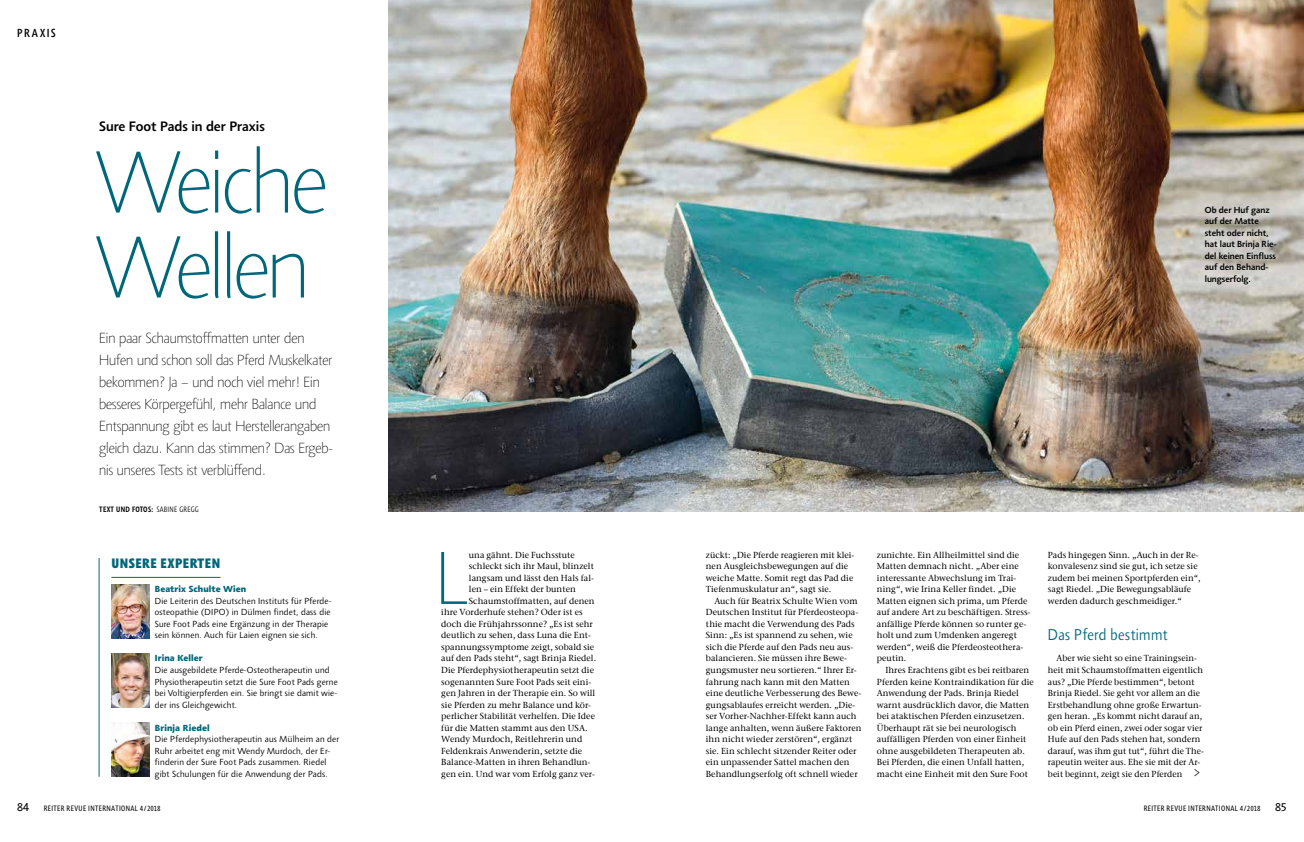
<style>
.page{position:relative;width:1304px;height:842px;background:#fff}
.page>*{position:absolute;margin:0;border:0;box-sizing:border-box;transform-origin:0 0}
.t1{font:100 90px/85px "Agilita LT Pro";letter-spacing:-.03em;color:#00677a}
.t2{font:100 76.3px "Agilita LT Pro";color:#00677a}
.t3{font:100 18px "Agilita LT Pro";color:#000;scale:1.3 1}
.t4{font:300 16px "Agilita LT Pro";letter-spacing:.005em;color:#00677a;scale:.9 1}
.t5{font:100 15px/22px "Agilita LT Pro";color:#000}
.t6{font:500 14px "Agilita LT Pro";color:#000}
.t7{font:900 condensed 14px "Agilita LT Pro";letter-spacing:.035em;color:#00677a}
.t8{font:500 condensed 12px "Agilita LT Pro";letter-spacing:.135em;color:#000}
.t9{font:300 9px/11.5px "Agilita LT Pro";letter-spacing:.01em;color:#000}
.t10{font:500 9px/11.5px "Agilita LT Pro";color:#000}
.t11{font:800 9px "Agilita LT Pro";letter-spacing:.01em;color:#00677a}
.t12{font:500 8.7px/11.5px "ITC Stone Serif Com";letter-spacing:.01em;color:#000}
.t13{font:condensed 8px "Agilita LT Pro";letter-spacing:.05em;color:#000}
.t14{font:700 condensed 8px "Agilita LT Pro";letter-spacing:.035em;color:#000}
.s1{font-weight:300}
.s2{font-stretch:normal;font-size:12px}
</style>
<div class="page">
<img style="left:388px;top:0;width:916px;height:512px">
<hr style="left:111px;top:577px;width:110px;height:1px;background:#00677a">
<img style="left:111px;top:585px;width:38px;height:54px">
<img style="left:111px;top:654px;width:38px;height:54px">
<img style="left:111px;top:723px;width:38px;height:54px">
<hr style="left:99px;top:558px;width:1px;height:219px;background:#00677a">
<h3 class="t8" style="left:17px;top:25px;width:40px">PRAXIS</h3>
<h3 class="t6" style="left:99px;top:116px;width:167px">Sure Foot Pads in der Praxis</h3>
<h1 class="t1" style="left:96px;top:139px;width:233px">Weiche<br>Wellen</h1>
<p class="t5" style="left:99px;top:327px;width:235px">Ein paar Schaumstoffmatten unter den Hufen und schon soll das Pferd Muskelkater bekommen? Ja – und noch viel mehr! Ein besseres Körpergefühl, mehr Balance und Entspannung gibt es laut Herstellerangaben gleich dazu. Kann das stimmen? Das Ergeb&shy;nis unseres Tests ist verblüffend.</p>
<p class="t14" style="left:99px;top:503px;width:101px">TEXT UND FOTOS: <span class="s1">SABINE GREGG</span></p>
<h3 class="t7" style="left:111px;top:553px;width:110px">UNSERE EXPERTEN</h3>
<p class="t11" style="left:155px;top:582px;width:93px">Beatrix Schulte Wien</p>
<p class="t9" style="left:155px;top:595px;width:178px">Die Leiterin des Deutschen Instituts für Pferde&shy;osteopathie (DIPO) in Dülmen findet, dass die Sure Foot Pads eine Ergänzung in der Therapie sein können. Auch für Laien eignen sie sich.</p>
<p class="t11" style="left:155px;top:651px;width:49px">Irina Keller</p>
<p class="t9" style="left:155px;top:664px;width:185px">Die ausgebildete Pferde-Osteotherapeutin und Physiotherapeutin setzt die Sure Foot Pads gerne bei Voltigierpferden ein. Sie bringt sie damit wie&shy;der ins Gleichgewicht.</p>
<p class="t11" style="left:155px;top:721px;width:56px">Brinja Riedel</p>
<p class="t9" style="left:155px;top:733px;width:186px">Die Pferdephysiotherapeutin aus Mülheim an der Ruhr arbeitet eng mit Wendy Murdoch, der Er&shy;finderin der Sure Foot Pads zusammen. Riedel gibt Schulungen für die Anwendung der Pads.</p>
<h2 class="t2" style="left:436px;top:526px;width:34px">L</h2>
<p class="t12" style="left:469px;top:549px;width:107px">una gähnt. Die Fuchsstute</p>
<p class="t12" style="left:469px;top:561px;width:126px">schleckt sich ihr Maul, blinzelt</p>
<p class="t12" style="left:469px;top:572px;width:127px">langsam und lässt den Hals fal-</p>
<p class="t12" style="left:469px;top:584px;width:108px">len – ein Effekt der bunten</p>
<p class="t12" style="left:469px;top:595px;width:127px">Schaumstoffmatten, auf denen</p>
<p class="t12" style="left:441px;top:607px;width:143px">ihre Vorderhufe stehen? Oder ist es</p>
<p class="t12" style="left:441px;top:618px;width:153px">doch die Frühjahrssonne? „Es ist sehr</p>
<p class="t12" style="left:441px;top:630px;width:151px">deutlich zu sehen, dass Luna die Ent-</p>
<p class="t12" style="left:441px;top:641px;width:155px">spannungssymptome zeigt, sobald sie</p>
<p class="t12" style="left:441px;top:653px;width:156px">auf den Pads steht“, sagt Brinja Riedel.</p>
<p class="t12" style="left:441px;top:664px;width:154px">Die Pferdephysiotherapeutin setzt die</p>
<p class="t12" style="left:441px;top:676px;width:152px">sogenannten Sure Foot Pads seit eini-</p>
<p class="t12" style="left:441px;top:687px;width:156px">gen Jahren in der Therapie ein. So will</p>
<p class="t12" style="left:441px;top:699px;width:151px">sie Pferden zu mehr Balance und kör-</p>
<p class="t12" style="left:441px;top:710px;width:155px">perlicher Stabilität verhelfen. Die Idee</p>
<p class="t12" style="left:441px;top:722px;width:148px">für die Matten stammt aus den USA.</p>
<p class="t12" style="left:441px;top:733px;width:143px">Wendy Murdoch, Reitlehrerin und</p>
<p class="t12" style="left:441px;top:745px;width:142px">Feldenkrais Anwenderin, setzte die</p>
<p class="t12" style="left:441px;top:756px;width:151px">Balance-Matten in ihren Behandlun-</p>
<p class="t12" style="left:441px;top:768px;width:155px">gen ein. Und war vom Erfolg ganz ver-</p>
<p class="t10" style="left:1205px;top:204px;width:73px">Ob der Huf ganz auf der Matte steht oder nicht, hat laut Brinja Rie&shy;del keinen Einfluss auf den Behand&shy;lungserfolg.</p>
<p class="t12" style="left:706px;top:549px;width:150px">zückt: „Die Pferde reagieren mit klei&shy;nen Ausgleichsbewegungen auf die weiche Matte. Somit regt das Pad die Tiefenmuskulatur an“, sagt sie.</p>
<p class="t12" style="left:706px;top:595px;width:157px;text-indent:8px">Auch für Beatrix Schulte Wien vom Deutschen Institut für Pferdeosteopa&shy;thie macht die Verwendung des Pads Sinn: „Es ist spannend zu sehen, wie sich die Pferde auf den Pads neu aus&shy;balancieren. Sie müssen ihre Bewe&shy;gungsmuster neu sortieren.“ Ihrer Er&shy;fahrung nach kann mit den Matten eine deutliche Verbesserung des Bewe&shy;gungsablaufes erreicht werden. „Die&shy;ser Vorher-Nachher-Effekt kann auch lange anhalten, wenn äußere Faktoren ihn nicht wieder zerstören“, ergänzt sie. Ein schlecht sitzender Reiter oder ein unpassender Sattel machen den Behandlungserfolg oft schnell wieder</p>
<p class="t12" style="left:877px;top:549px;width:155px">zunichte. Ein Allheilmittel sind die Matten demnach nicht. „Aber eine interessante Abwechslung im Trai&shy;ning“, wie Irina Keller findet. „Die Matten eignen sich prima, um Pferde auf andere Art zu beschäftigen. Stress&shy;anfällige Pferde können so runter ge&shy;holt und zum Umdenken angeregt werden“, weiß die Pferdeosteothera&shy;peutin.</p>
<p class="t12" style="left:877px;top:664px;width:158px;text-indent:8px">Ihres Erachtens gibt es bei reitbaren Pferden keine Kontraindikation für die Anwendung der Pads. Brinja Riedel warnt ausdrücklich davor, die Matten bei ataktischen Pferden einzusetzen.<br>Überhaupt rät sie bei neurologisch auffälligen Pferden von einer Einheit ohne ausgebildeten Therapeuten ab.<br>Bei Pferden, die einen Unfall hatten, macht eine Einheit mit den Sure Foot</p>
<p class="t12" style="left:1048px;top:549px;width:154px">Pads hingegen Sinn. „Auch in der Re&shy;konvalesenz sind sie gut, ich setze sie zudem bei meinen Sportpferden ein“, sagt Riedel. „Die Bewegungsabläufe werden dadurch geschmeidiger.“</p>
<h3 class="t4" style="left:1048px;top:623px;width:135px">Das Pferd bestimmt</h3>
<p class="t12" style="left:1048px;top:653px;width:158px;text-indent:9px">Aber wie sieht so eine Trainingsein&shy;heit mit Schaumstoffmatten eigentlich aus? „Die Pferde bestimmen“, betont Brinja Riedel. Sie geht vor allem an die Erstbehandlung ohne große Erwartun&shy;gen heran. „Es kommt nicht darauf an, ob ein Pferd einen, zwei oder sogar vier Hufe auf den Pads stehen hat, sondern darauf, was ihm gut tut“, führt die The&shy;rapeutin weiter aus. Ehe sie mit der Ar&shy;beit beginnt, zeigt sie den Pferden</p>
<h3 class="t3" style="left:1190px;top:759px;width:10px">&gt;</h3>
<p class="t13" style="left:17px;top:803px;width:145px"><span class="s2">84</span> REITER REVUE INTERNATIONAL 4/2018</p>
<p class="t13" style="left:1144px;top:803px;width:145px">REITER REVUE INTERNATIONAL 4/2018 <span class="s2">85</span></p>
</div>
